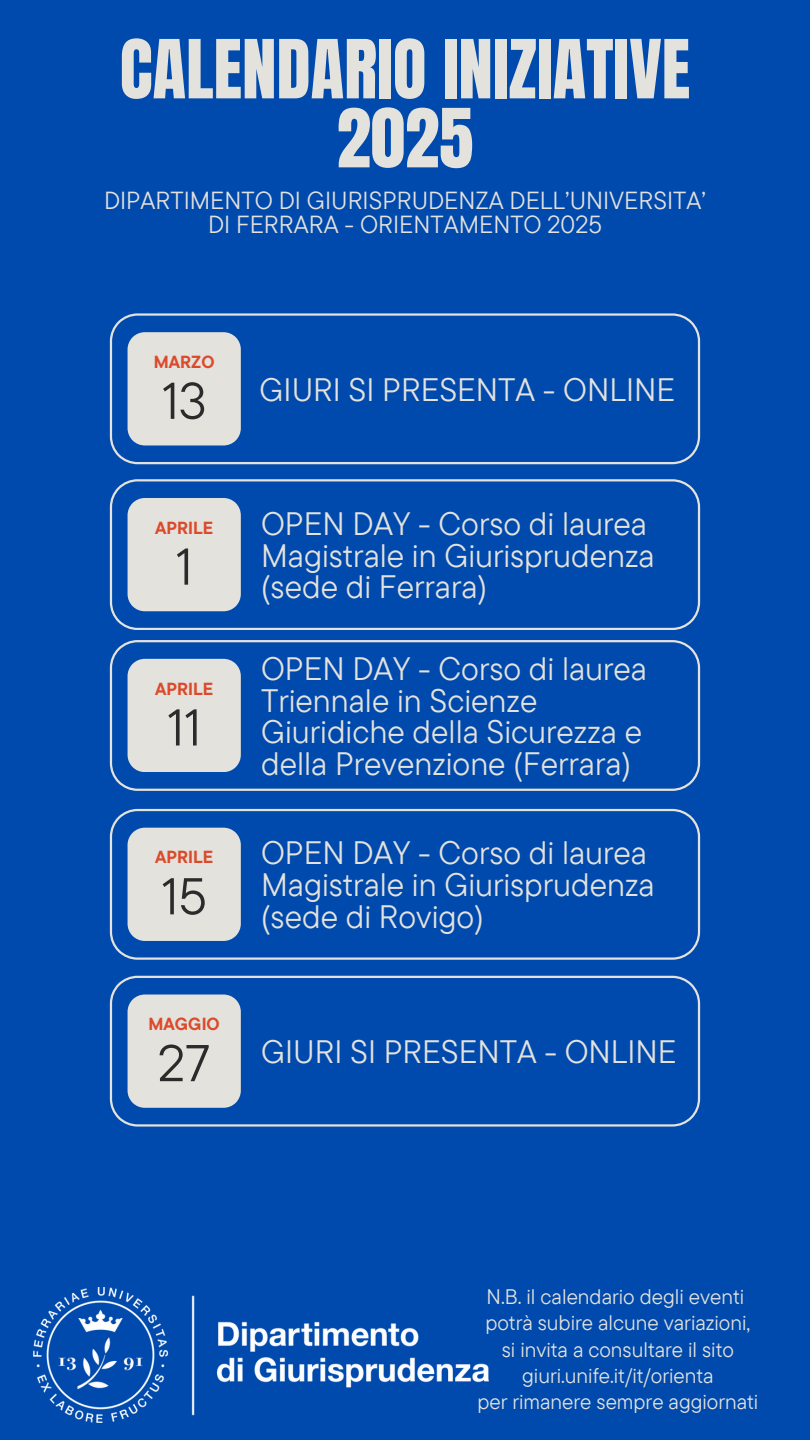
<style>
.page{position:relative;width:810px;height:1440px;background:#004aad}
.page>*{position:absolute;margin:0;border:0;box-sizing:border-box;transform-origin:0 0}
.t1{font:69.2px/69px "Anton";color:#e4e2dd;text-align:center}
.t2{font:51.7px "TT Commons Pro";color:#2b2b2b}
.t3{font:32.4px/31.9px "TT Commons Pro";color:#e4e2dd}
.t4{font:24.6px/24.3px "TT Commons Pro";color:#e4e2dd;text-align:center}
.t5{font:21px/26.2px "TT Commons Pro";color:#e4e2dd;text-align:center}
.t6{font:700 17.4px "TT Commons Pro";color:#db4a2b}
</style>
<div class="page">
<svg style="left:110px;top:313px;width:590px;height:151px"></svg>
<svg style="left:110px;top:479px;width:590px;height:151px"></svg>
<svg style="left:110px;top:809px;width:590px;height:151px"></svg>
<svg style="left:110px;top:640px;width:590px;height:151px"></svg>
<svg style="left:110px;top:976px;width:590px;height:150px"></svg>
<div style="left:128px;top:332px;width:113px;height:113px;background:#e4e2dd"></div>
<div style="left:128px;top:498px;width:113px;height:113px;background:#e4e2dd"></div>
<div style="left:128px;top:828px;width:113px;height:113px;background:#e4e2dd"></div>
<div style="left:128px;top:659px;width:113px;height:113px;background:#e4e2dd"></div>
<div style="left:128px;top:995px;width:113px;height:113px;background:#e4e2dd"></div>
<img style="left:33px;top:1287px;width:456px;height:135px">
<h1 class="t1" style="left:120px;top:36px;width:572px">CALENDARIO INIZIATIVE<br>2025</h1>
<p class="t4" style="left:104px;top:188px;width:603px">DIPARTIMENTO DI GIURISPRUDENZA DELL’UNIVERSITA’<br>DI FERRARA - ORIENTAMENTO 2025</p>
<p class="t6" style="left:154px;top:351px;width:62px">MARZO</p>
<p class="t2" style="left:162px;top:367px;width:46px">13</p>
<p class="t6" style="left:155px;top:516px;width:60px">APRILE</p>
<h3 class="t2" style="left:176px;top:533px;width:19px">1</h3>
<p class="t6" style="left:155px;top:677px;width:60px">APRILE</p>
<p class="t2" style="left:167px;top:694px;width:36px">11</p>
<h3 class="t6" style="left:155px;top:846px;width:60px">APRILE</h3>
<p class="t2" style="left:161px;top:863px;width:47px">15</p>
<p class="t6" style="left:149px;top:1013px;width:73px">MAGGIO</p>
<h3 class="t2" style="left:158px;top:1029px;width:54px">27</h3>
<h4 class="t3" style="left:260px;top:373px;width:417px">GIURI SI PRESENTA - ONLINE</h4>
<p class="t3" style="left:261px;top:507px;width:395px">OPEN DAY - Corso di laurea<br>Magistrale in Giurisprudenza (sede di Ferrara)</p>
<p class="t3" style="left:261px;top:652px;width:387px">OPEN DAY - Corso di laurea<br>Triennale in Scienze<br>Giuridiche della Sicurezza e della Prevenzione (Ferrara)</p>
<h2 class="t3" style="left:261px;top:836px;width:395px">OPEN DAY - Corso di laurea<br>Magistrale in Giurisprudenza (sede di Rovigo)</h2>
<h2 class="t3" style="left:261px;top:1035px;width:417px">GIURI SI PRESENTA - ONLINE</h2>
<p class="t5" style="left:477px;top:1283px;width:282px">N.B. il calendario degli eventi potrà subire alcune variazioni, si invita a consultare il sito giuri.unife.it/it/orienta<br>per rimanere sempre aggiornati</p>
</div>
